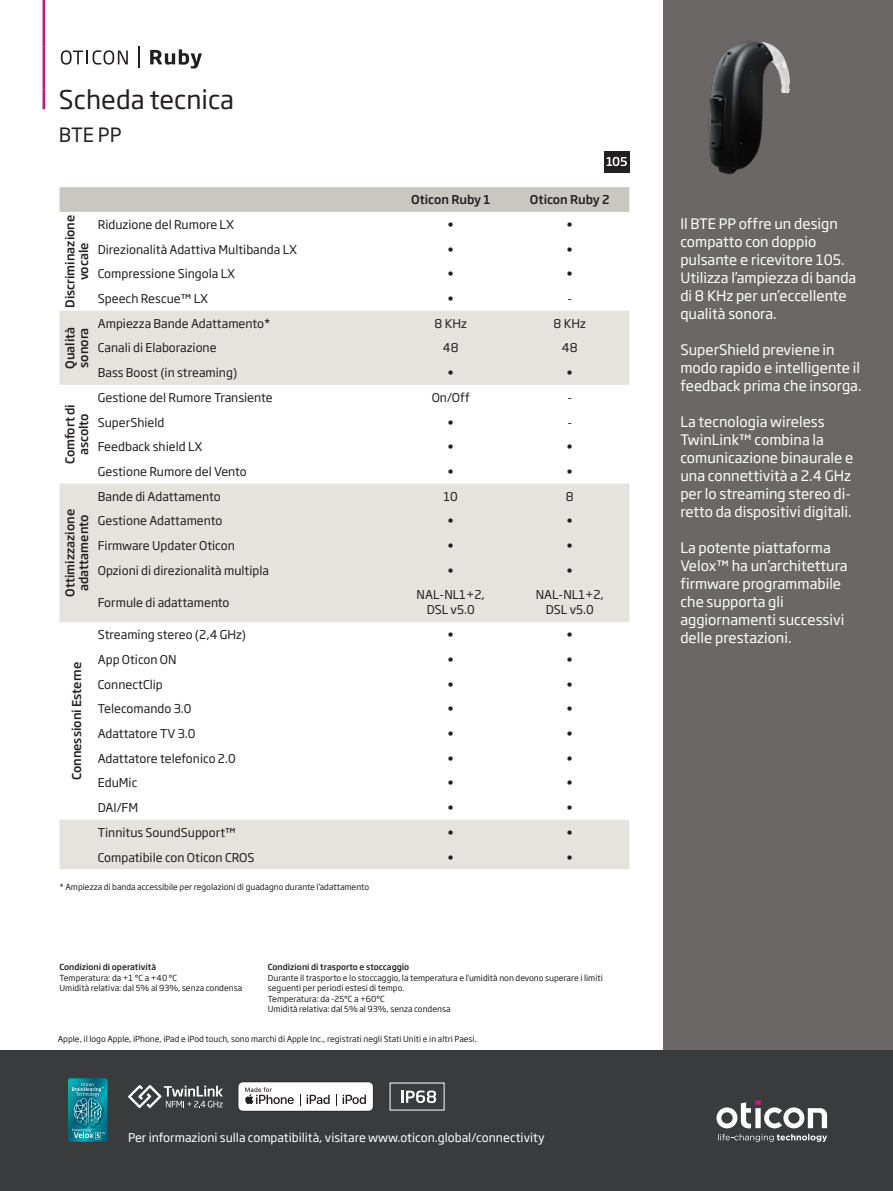
<style>
.page{position:relative;width:893px;height:1191px;background:#fff}
.page>*{position:absolute;margin:0;border:0;box-sizing:border-box;transform-origin:0 0}
.t1{font:25.5px "Soho Gothic Pro";color:#231f20}
.t2{font:19.5px "Soho Gothic Pro";color:#231f20}
.t3{font:14.25px/18px "Soho Gothic Pro";color:#fff}
.t4{font:12px/15px "Soho Gothic Pro";color:#231f20;text-align:center}
.t5{font:500 12px/13.5px "Soho Gothic Pro";color:#231f20;text-align:center}
.t6{font:12px "Soho Gothic Pro";color:#fff}
.t7{font:8.25px/10.5px "Soho Gothic Pro";color:#231f20}
.t8{font:500 8.25px "Soho Gothic Pro";color:#231f20}
</style>
<div class="page">
<div style="left:663px;top:0;width:230px;height:1191px;background:#6b6766"></div>
<div style="left:0;top:1050px;width:893px;height:141px;background:#3a3b3c"></div>
<svg style="left:128px;top:1085px;width:95px;height:23px"></svg>
<svg style="left:401px;top:1090px;width:35px;height:13px"></svg>
<svg style="left:238px;top:1082px;width:136px;height:29px;background:#e0dfdf"></svg>
<svg style="left:716px;top:1099px;width:111px;height:42px"></svg>
<div style="left:60px;top:187px;width:569px;height:25px;background:#c9c7c2"></div>
<svg style="left:60px;top:311px;width:569px;height:558px"></svg>
<hr style="left:43px;top:0;width:2px;height:47px;background:#c5168c">
<hr style="left:43px;top:47px;width:2px;height:42px;background:#c5168c">
<hr style="left:43px;top:89px;width:2px;height:20px;background:#c5168c">
<svg style="left:61px;top:50px;width:67px;height:15px"></svg>
<hr style="left:138px;top:47px;width:2px;height:21px;background:#231f20">
<svg style="left:150px;top:49px;width:52px;height:19px"></svg>
<svg style="left:68px;top:1078px;width:40px;height:63px;background:#218b9b"></svg>
<div style="left:604px;top:151px;width:25px;height:21px;background:#231f20"></div>
<svg style="left:607px;top:157px;width:20px;height:9px"></svg>
<img style="left:708px;top:41px;width:82px;height:134px">
<h1 class="t1" style="left:59px;top:80px;width:177px">Scheda tecnica</h1>
<h2 class="t2" style="left:59px;top:119px;width:64px">BTE PP</h2>
<p class="t5" style="left:411px;top:192px;width:81px">Oticon Ruby 1</p>
<p class="t5" style="left:530px;top:192px;width:81px">Oticon Ruby 2</p>
<p class="t5" style="left:63px;top:308px;width:95px;rotate:-90deg">Discriminazione vocale</p>
<p class="t4" style="left:98px;top:216px;width:138px">Riduzione del Rumore LX</p>
<p class="t4" style="left:448px;top:216px;width:8px">•</p>
<p class="t4" style="left:567px;top:216px;width:8px">•</p>
<p class="t4" style="left:98px;top:241px;width:201px">Direzionalità Adattiva Multibanda LX</p>
<p class="t4" style="left:448px;top:241px;width:8px">•</p>
<p class="t4" style="left:567px;top:241px;width:8px">•</p>
<p class="t4" style="left:98px;top:266px;width:139px">Compressione Singola LX</p>
<p class="t4" style="left:448px;top:266px;width:8px">•</p>
<p class="t4" style="left:567px;top:266px;width:8px">•</p>
<p class="t4" style="left:98px;top:290px;width:112px">Speech Rescue™ LX</p>
<p class="t4" style="left:448px;top:290px;width:8px">•</p>
<p class="t4" style="left:567px;top:290px;width:6px">-</p>
<p class="t5" style="left:63px;top:369px;width:44px;text-align:left;rotate:-90deg">Qualità sonora</p>
<p class="t5" style="left:63px;top:464px;width:62px;rotate:-90deg">Comfort di ascolto</p>
<p class="t5" style="left:63px;top:597px;width:89px;rotate:-90deg">Ottimizzazione adattamento</p>
<p class="t4" style="left:98px;top:315px;width:174px">Ampiezza Bande Adattamento*</p>
<p class="t4" style="left:435px;top:315px;width:34px">8 KHz</p>
<p class="t4" style="left:554px;top:315px;width:34px">8 KHz</p>
<p class="t4" style="left:98px;top:340px;width:120px">Canali di Elaborazione</p>
<p class="t4" style="left:443px;top:340px;width:17px">48</p>
<p class="t4" style="left:562px;top:340px;width:17px">48</p>
<p class="t4" style="left:98px;top:364px;width:141px">Bass Boost (in streaming)</p>
<p class="t4" style="left:448px;top:364px;width:8px">•</p>
<p class="t4" style="left:567px;top:364px;width:8px">•</p>
<p class="t4" style="left:98px;top:389px;width:176px">Gestione del Rumore Transiente</p>
<p class="t4" style="left:432px;top:389px;width:40px">On/Off</p>
<p class="t4" style="left:567px;top:389px;width:6px">-</p>
<p class="t4" style="left:98px;top:414px;width:68px">SuperShield</p>
<p class="t4" style="left:448px;top:414px;width:8px">•</p>
<p class="t4" style="left:567px;top:414px;width:6px">-</p>
<p class="t4" style="left:98px;top:439px;width:106px">Feedback shield LX</p>
<p class="t4" style="left:448px;top:439px;width:8px">•</p>
<p class="t4" style="left:567px;top:439px;width:8px">•</p>
<p class="t4" style="left:98px;top:463px;width:150px">Gestione Rumore del Vento</p>
<p class="t4" style="left:448px;top:463px;width:8px">•</p>
<p class="t4" style="left:567px;top:463px;width:8px">•</p>
<p class="t4" style="left:98px;top:488px;width:124px">Bande di Adattamento</p>
<p class="t4" style="left:444px;top:488px;width:16px">10</p>
<p class="t4" style="left:566px;top:488px;width:9px">8</p>
<p class="t4" style="left:98px;top:513px;width:126px">Gestione Adattamento</p>
<p class="t4" style="left:448px;top:513px;width:8px">•</p>
<p class="t4" style="left:567px;top:513px;width:8px">•</p>
<p class="t4" style="left:98px;top:537px;width:139px">Firmware Updater Oticon</p>
<p class="t4" style="left:448px;top:537px;width:8px">•</p>
<p class="t4" style="left:567px;top:537px;width:8px">•</p>
<p class="t4" style="left:98px;top:562px;width:173px">Opzioni di direzionalità multipla</p>
<p class="t4" style="left:448px;top:562px;width:8px">•</p>
<p class="t4" style="left:567px;top:562px;width:8px">•</p>
<p class="t4" style="left:98px;top:594px;width:133px">Formule di adattamento</p>
<p class="t4" style="left:417px;top:587px;width:70px">NAL-NL1+2,<br>DSL v5.0</p>
<p class="t4" style="left:536px;top:587px;width:70px">NAL-NL1+2,<br>DSL v5.0</p>
<p class="t4" style="left:98px;top:626px;width:150px">Streaming stereo (2,4 GHz)</p>
<p class="t4" style="left:448px;top:626px;width:8px">•</p>
<p class="t4" style="left:567px;top:626px;width:8px">•</p>
<p class="t4" style="left:98px;top:651px;width:80px">App Oticon ON</p>
<p class="t4" style="left:448px;top:651px;width:8px">•</p>
<p class="t4" style="left:567px;top:651px;width:8px">•</p>
<p class="t4" style="left:98px;top:676px;width:67px">ConnectClip</p>
<p class="t4" style="left:448px;top:676px;width:8px">•</p>
<p class="t4" style="left:567px;top:676px;width:8px">•</p>
<p class="t4" style="left:98px;top:700px;width:95px">Telecomando 3.0</p>
<p class="t4" style="left:448px;top:700px;width:8px">•</p>
<p class="t4" style="left:567px;top:700px;width:8px">•</p>
<p class="t4" style="left:98px;top:725px;width:99px">Adattatore TV 3.0</p>
<p class="t4" style="left:448px;top:725px;width:8px">•</p>
<p class="t4" style="left:567px;top:725px;width:8px">•</p>
<p class="t4" style="left:98px;top:750px;width:139px">Adattatore telefonico 2.0</p>
<p class="t4" style="left:448px;top:750px;width:8px">•</p>
<p class="t4" style="left:567px;top:750px;width:8px">•</p>
<p class="t4" style="left:98px;top:775px;width:41px">EduMic</p>
<p class="t4" style="left:448px;top:775px;width:8px">•</p>
<p class="t4" style="left:567px;top:775px;width:8px">•</p>
<p class="t4" style="left:98px;top:799px;width:42px">DAI/FM</p>
<p class="t4" style="left:448px;top:799px;width:8px">•</p>
<p class="t4" style="left:567px;top:799px;width:8px">•</p>
<p class="t4" style="left:98px;top:824px;width:140px">Tinnitus SoundSupport™</p>
<p class="t4" style="left:448px;top:824px;width:8px">•</p>
<p class="t4" style="left:567px;top:824px;width:8px">•</p>
<p class="t4" style="left:98px;top:849px;width:158px">Compatibile con Oticon CROS</p>
<p class="t4" style="left:448px;top:849px;width:8px">•</p>
<p class="t4" style="left:567px;top:849px;width:8px">•</p>
<p class="t7" style="left:60px;top:881px;width:311px">* Ampiezza di banda accessibile per regolazioni di guadagno durante l’adattamento</p>
<p class="t5" style="left:69px;top:780px;width:120px;rotate:-90deg">Connessioni Esterne</p>
<p class="t8" style="left:60px;top:960px;width:98px">Condizioni di operatività</p>
<p class="t7" style="left:60px;top:972px;width:184px">Temperatura: da +1 °C a +40 °C<br>Umidità relativa: dal 5% al 93%, senza condensa</p>
<p class="t8" style="left:268px;top:960px;width:143px">Condizioni di trasporto e stoccaggio</p>
<p class="t7" style="left:268px;top:972px;width:336px">Durante il trasporto e lo stoccaggio, la temperatura e l’umidità non devono superare i limiti seguenti per periodi estesi di tempo.<br>Temperatura: da -25°C a +60°C<br>Umidità relativa: dal 5% al 93%, senza condensa</p>
<p class="t7" style="left:58px;top:1033px;width:420px">Apple, il logo Apple, iPhone, iPad e iPod touch, sono marchi di Apple Inc., registrati negli Stati Uniti e in altri Paesi.</p>
<p class="t6" style="left:128px;top:1127px;width:418px">Per informazioni sulla compatibilità, visitare www.oticon.global/connectivity</p>
<p class="t3" style="left:680px;top:214px;width:178px">Il BTE PP offre un design compatto con doppio pulsante e ricevitore 105.<br>Utilizza l’ampiezza di banda di 8 KHz per un’eccellente qualità sonora.</p>
<p class="t3" style="left:680px;top:340px;width:183px">SuperShield previene in modo rapido e intelligente il feedback prima che insorga.</p>
<p class="t3" style="left:680px;top:412px;width:174px">La tecnologia wireless<br>TwinLink™ combina la comunicazione binaurale e una connettività a 2.4 GHz per lo streaming stereo di&shy;retto da dispositivi digitali.</p>
<p class="t3" style="left:680px;top:538px;width:169px">La potente piattaforma<br>Velox™ ha un’architettura firmware programmabile che supporta gli aggiornamenti successivi delle prestazioni.</p>
</div>
